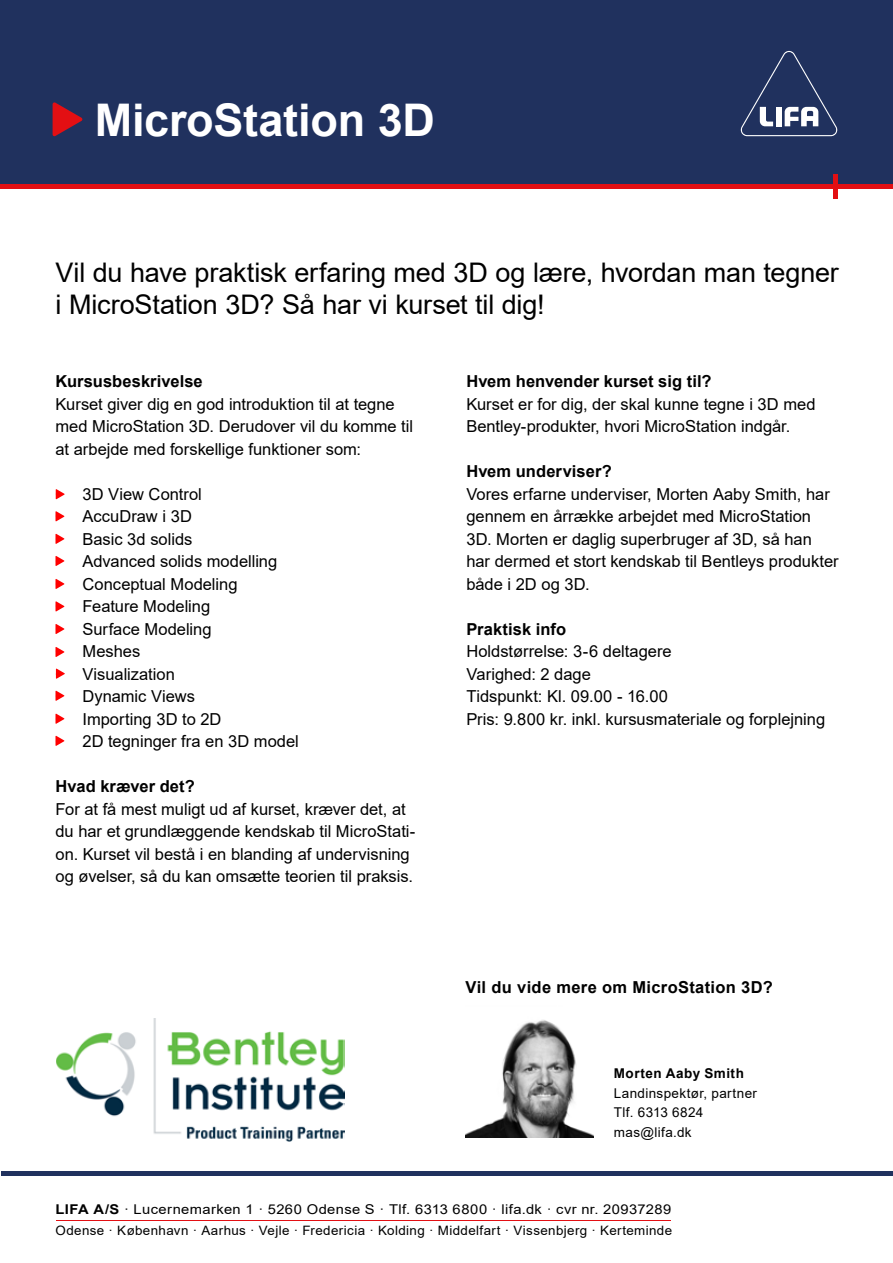
<style>
.page{position:relative;width:893px;height:1263px;background:#fff}
.page>*{position:absolute;margin:0;border:0;box-sizing:border-box;transform-origin:0 0}
.t1{font:700 45px "Arial";letter-spacing:-.005em;color:#fff}
.t2{font:27px/32.4px "Arial";letter-spacing:-.005em;color:#000}
.t3{font:16.5px/22.5px "Arial";color:#000}
.t4{font:700 16.5px "Arial";letter-spacing:.005em;color:#000}
.t5{font:13.5px "Arial";letter-spacing:.025em;color:#000;scale:1.09 1}
.t6{font:13.5px/19.5px "Arial";letter-spacing:.025em;color:#000}
.t7{font:700 13.5px "Arial";letter-spacing:.035em;color:#000}
.t8{font:12.9px "Arial";letter-spacing:.03em;color:#000}
.s1{font-weight:700}
</style>
<div class="page">
<div style="left:0;top:0;width:893px;height:185px;background:#20315e"></div>
<img style="left:56px;top:1018px;width:288px;height:123px">
<div style="left:1px;top:1171px;width:892px;height:5px;background:#20315e"></div>
<hr style="left:56px;top:1220px;width:615px;height:1px;background:#e30f13">
<hr style="left:833px;top:174px;width:4px;height:25px;background:#e30f13">
<div style="left:0;top:184px;width:893px;height:5px;background:#e30f13"></div>
<svg style="left:740px;top:51px;width:97px;height:85px"></svg>
<svg style="left:53px;top:102px;width:29px;height:34px"></svg>
<svg style="left:55px;top:736px;width:9px;height:10px"></svg>
<svg style="left:55px;top:714px;width:9px;height:10px"></svg>
<svg style="left:55px;top:691px;width:9px;height:10px"></svg>
<svg style="left:56px;top:669px;width:9px;height:10px"></svg>
<svg style="left:55px;top:647px;width:9px;height:10px"></svg>
<svg style="left:55px;top:624px;width:9px;height:10px"></svg>
<svg style="left:55px;top:601px;width:9px;height:10px"></svg>
<svg style="left:55px;top:579px;width:9px;height:10px"></svg>
<svg style="left:55px;top:511px;width:9px;height:10px"></svg>
<svg style="left:56px;top:489px;width:9px;height:10px"></svg>
<svg style="left:55px;top:556px;width:9px;height:10px"></svg>
<svg style="left:55px;top:534px;width:9px;height:10px"></svg>
<img style="left:466px;top:1020px;width:127px;height:117px">
<h1 class="t1" style="left:95px;top:89px;width:342px">MicroStation 3D</h1>
<h2 class="t2" style="left:56px;top:256px;width:785px">Vil du have praktisk erfaring med 3D og lære, hvordan man tegner i MicroStation 3D? Så har vi kurset til dig!</h2>
<p class="t4" style="left:56px;top:370px;width:149px">Kursusbeskrivelse</p>
<p class="t3" style="left:56px;top:392px;width:359px">Kurset giver dig en god introduktion til at tegne med MicroStation 3D. Derudover vil du komme til at arbejde med forskellige funktioner som:</p>
<p class="t3" style="left:56px;top:482px;width:148px">• 3D View Control</p>
<p class="t3" style="left:56px;top:505px;width:138px">• AccuDraw i 3D</p>
<p class="t3" style="left:56px;top:527px;width:138px">• Basic 3d solids</p>
<p class="t3" style="left:56px;top:550px;width:223px">• Advanced solids modelling</p>
<p class="t3" style="left:56px;top:572px;width:183px">• Conceptual Modeling</p>
<p class="t3" style="left:56px;top:595px;width:156px">• Feature Modeling</p>
<p class="t3" style="left:56px;top:617px;width:158px">• Surface Modeling</p>
<p class="t3" style="left:56px;top:640px;width:86px">• Meshes</p>
<p class="t3" style="left:56px;top:662px;width:121px">• Visualization</p>
<p class="t3" style="left:56px;top:685px;width:141px">• Dynamic Views</p>
<p class="t3" style="left:56px;top:707px;width:168px">• Importing 3D to 2D</p>
<p class="t3" style="left:56px;top:730px;width:245px">• 2D tegninger fra en 3D model</p>
<p class="t4" style="left:56px;top:775px;width:141px">Hvad kræver det?</p>
<p class="t3" style="left:56px;top:797px;width:361px">For at få mest muligt ud af kurset, kræver det, at du har et grundlæggende kendskab til MicroStati&shy;on. Kurset vil bestå i en blanding af undervisning og øvelser, så du kan omsætte teorien til praksis.</p>
<p class="t4" style="left:466px;top:370px;width:247px">Hvem henvender kurset sig til?</p>
<p class="t3" style="left:466px;top:392px;width:351px">Kurset er for dig, der skal kunne tegne i 3D med<br>Bentley-produkter, hvori MicroStation indgår.</p>
<p class="t4" style="left:466px;top:460px;width:147px">Hvem underviser?</p>
<p class="t3" style="left:466px;top:483px;width:374px">Vores erfarne underviser, Morten Aaby Smith, har gennem en årrække arbejdet med MicroStation 3D. Morten er daglig superbruger af 3D, så han har dermed et stort kendskab til Bentleys produkter både i 2D og 3D.</p>
<p class="t4" style="left:466px;top:617px;width:101px">Praktisk info</p>
<p class="t3" style="left:466px;top:640px;width:360px">Holdstørrelse: 3-6 deltagere<br>Varighed: 2 dage<br>Tidspunkt: Kl. 09.00 - 16.00<br>Pris: 9.800 kr. inkl. kursusmateriale og forplejning</p>
<p class="t4" style="left:466px;top:975px;width:309px">Vil du vide mere om MicroStation 3D?</p>
<p class="t7" style="left:614px;top:1064px;width:131px">Morten Aaby Smith</p>
<p class="t6" style="left:614px;top:1083px;width:145px">Landinspektør, partner<br>Tlf. 6313 6824 mas@lifa.dk</p>
<p class="t5" style="left:56px;top:1200px;width:566px"><span class="s1">LIFA A/S</span> · Lucernemarken 1 · 5260 Odense S · Tlf. 6313 6800 · lifa.dk · cvr nr. 20937289</p>
<p class="t8" style="left:56px;top:1222px;width:618px">Odense · København · Aarhus · Vejle · Fredericia · Kolding · Middelfart · Vissenbjerg · Kerteminde</p>
</div>
